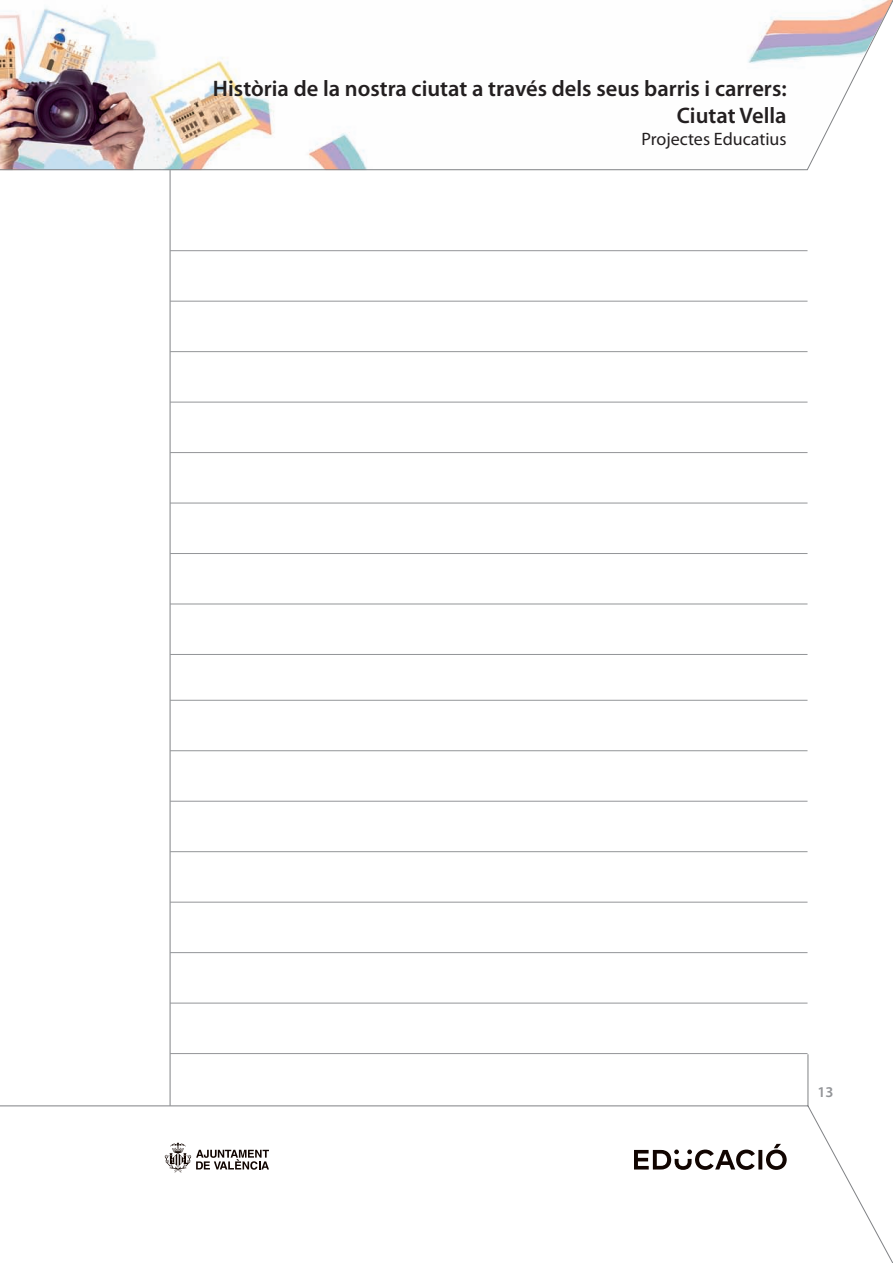
<style>
.page{position:relative;width:893px;height:1263px;background:#fff}
.page>*{position:absolute;margin:0;border:0;box-sizing:border-box;transform-origin:0 0}
.t1{font:600 22.5px/27px "Myriad Pro";color:#231f20;text-align:right}
.t2{font:18px "Myriad Pro";color:#231f20}
.t3{font:600 15px "Myriad Pro";color:#939598}
</style>
<div class="page">
<svg style="left:0;top:0;width:893px;height:170px"></svg>
<svg style="left:0;top:1053px;width:893px;height:210px"></svg>
<svg style="left:165px;top:1142px;width:104px;height:30px"></svg>
<svg style="left:634px;top:1144px;width:153px;height:26px"></svg>
<hr style="left:170px;top:170px;width:1px;height:936px;background:#808285">
<hr style="left:170px;top:301px;width:637px;height:1px;background:#939598">
<hr style="left:170px;top:351px;width:637px;height:1px;background:#939598">
<hr style="left:170px;top:402px;width:637px;height:1px;background:#939598">
<hr style="left:170px;top:452px;width:637px;height:1px;background:#939598">
<hr style="left:170px;top:700px;width:637px;height:1px;background:#939598">
<hr style="left:170px;top:503px;width:637px;height:1px;background:#939598">
<hr style="left:170px;top:750px;width:637px;height:1px;background:#939598">
<hr style="left:170px;top:553px;width:637px;height:1px;background:#939598">
<hr style="left:170px;top:801px;width:637px;height:1px;background:#939598">
<hr style="left:170px;top:604px;width:637px;height:1px;background:#939598">
<hr style="left:170px;top:851px;width:637px;height:1px;background:#939598">
<hr style="left:170px;top:654px;width:637px;height:1px;background:#939598">
<hr style="left:170px;top:902px;width:637px;height:1px;background:#939598">
<hr style="left:170px;top:952px;width:637px;height:1px;background:#939598">
<hr style="left:170px;top:1003px;width:637px;height:1px;background:#939598">
<hr style="left:170px;top:1053px;width:637px;height:1px;background:#939598">
<hr style="left:170px;top:250px;width:637px;height:1px;background:#939598">
<p class="t1" style="left:213px;top:74px;width:575px">Història de la nostra ciutat a través dels seus barris i carrers:<br>Ciutat Vella</p>
<p class="t2" style="left:641px;top:127px;width:147px">Projectes Educatius</p>
<p class="t3" style="left:817px;top:1083px;width:18px">13</p>
</div>
